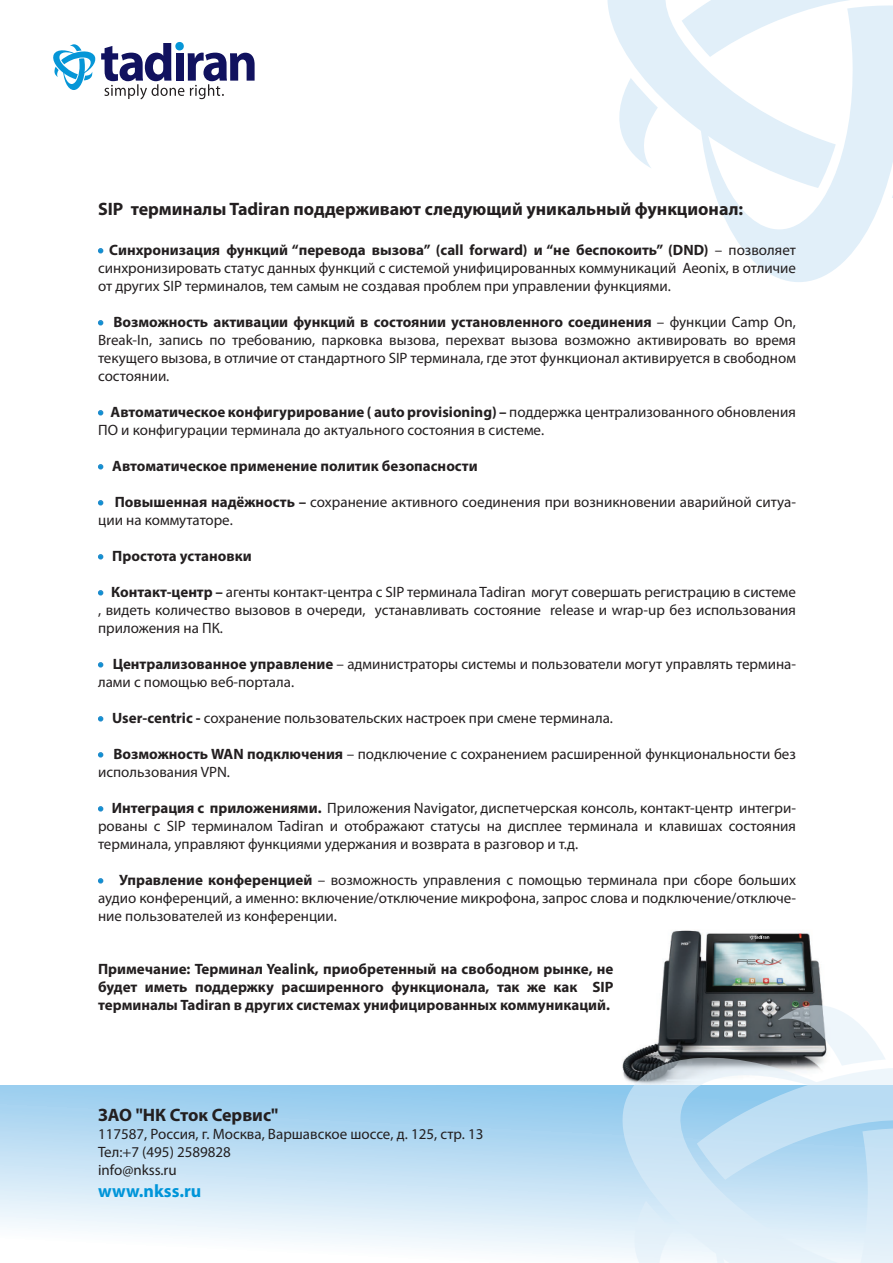
<style>
.page{position:relative;width:893px;height:1263px;background:#fff}
.page>*{position:absolute;margin:0;border:0;box-sizing:border-box;transform-origin:0 0}
.t1{font:700 18px "Myriad Pro";color:#231f20}
.t2{font:700 18px "Myriad Pro";color:#0095d9}
.t3{font:15px/18px "Myriad Pro";color:#231f20;text-align:justify}
.t4{font:700 15px/18px "Myriad Pro";color:#231f20;text-align:justify}
.s1{font-weight:700;color:#0095d9}
.s2{font-weight:700}
.s3{color:#0095d9}
</style>
<div class="page">
<img style="left:617px;top:930px;width:206px;height:156px">
<svg style="left:749px;top:935px;width:20px;height:4px"></svg>
<svg style="left:53px;top:43px;width:202px;height:56px"></svg>
<svg style="left:716px;top:198px;width:166px;height:84px;fill:#e1eff9"></svg>
<svg style="left:607px;top:0;width:286px;height:198px;fill:#e3f0f9"></svg>
<svg style="left:98px;top:248px;width:5px;height:5px"></svg>
<svg style="left:98px;top:320px;width:5px;height:5px"></svg>
<svg style="left:98px;top:410px;width:5px;height:5px"></svg>
<svg style="left:98px;top:464px;width:5px;height:5px"></svg>
<svg style="left:98px;top:500px;width:5px;height:5px"></svg>
<svg style="left:98px;top:554px;width:5px;height:5px"></svg>
<svg style="left:98px;top:590px;width:5px;height:5px"></svg>
<svg style="left:98px;top:662px;width:5px;height:5px"></svg>
<svg style="left:98px;top:716px;width:5px;height:5px"></svg>
<svg style="left:98px;top:752px;width:5px;height:5px"></svg>
<svg style="left:98px;top:806px;width:5px;height:5px"></svg>
<svg style="left:98px;top:878px;width:5px;height:5px"></svg>
<div style="left:0;top:1086px;width:893px;height:177px;background:linear-gradient(to bottom,#91c9ed,#fff)"></div>
<svg style="left:712px;top:1005px;width:163px;height:38px;background:#959b9f"></svg>
<svg style="left:622px;top:1043px;width:271px;height:220px;background:#c3daea"></svg>
<p class="t1" style="left:98px;top:197px;width:646px">SIP терминалы Tadiran поддерживают следующий уникальный функционал:</p>
<p class="t3" style="left:98px;top:240px;width:699px"><span class="s1">•</span> <span class="s2">Синхронизация функций “перевода вызова” (call forward) и “не беспокоить” (DND)</span> – позволяет синхронизировать статус данных функций с системой унифицированных коммуникаций Aeonix, в отличие от других SIP терминалов, тем самым не создавая проблем при управлении функциями.</p>
<p class="t3" style="left:98px;top:312px;width:699px"><span class="s1">•</span> <span class="s2">Возможность активации функций в состоянии установленного соединения</span> – функции Camp On, Break-In, запись по требованию, парковка вызова, перехват вызова возможно активировать во время текущего вызова, в отличие от стандартного SIP терминала, где этот функционал активируется в свободном состоянии.</p>
<p class="t3" style="left:98px;top:402px;width:699px"><span class="s1">•</span> <span class="s2">Автоматическое конфигурирование ( auto provisioning) –</span> поддержка централизованного обновления<br>ПО и конфигурации терминала до актуального состояния в системе.</p>
<p class="t4" style="left:98px;top:456px;width:381px"><span class="s3">•</span> Автоматическое применение политик безопасности</p>
<p class="t3" style="left:98px;top:492px;width:699px"><span class="s1">•</span> <span class="s2">Повышенная надёжность –</span> сохранение активного соединения при возникновении аварийной ситуа&shy;ции на коммутаторе.</p>
<p class="t4" style="left:98px;top:546px;width:155px"><span class="s3">•</span> Простота установки</p>
<p class="t3" style="left:98px;top:582px;width:699px"><span class="s1">•</span> <span class="s2">Контакт-центр –</span> агенты контакт-центра с SIP терминала Tadiran могут совершать регистрацию в системе , видеть количество вызовов в очереди, устанавливать состояние release и wrap-up без использования приложения на ПК.</p>
<p class="t3" style="left:98px;top:654px;width:699px"><span class="s1">•</span> <span class="s2">Централизованное управление</span> – администраторы системы и пользователи могут управлять термина&shy;лами с помощью веб-портала.</p>
<p class="t3" style="left:98px;top:708px;width:516px"><span class="s1">•</span> <span class="s2">User-centric -</span> сохранение пользовательских настроек при смене терминала.</p>
<p class="t3" style="left:98px;top:744px;width:699px"><span class="s1">•</span> <span class="s2">Возможность WAN подключения</span> – подключение с сохранением расширенной функциональности без использования VPN.</p>
<p class="t3" style="left:98px;top:798px;width:699px"><span class="s1">•</span> <span class="s2">Интеграция с приложениями.</span> Приложения Navigator, диспетчерская консоль, контакт-центр интегри&shy;рованы с SIP терминалом Tadiran и отображают статусы на дисплее терминала и клавишах состояния терминала, управляют функциями удержания и возврата в разговор и т.д.</p>
<p class="t3" style="left:98px;top:870px;width:699px"><span class="s1">•</span> <span class="s2">Управление конференцией</span> – возможность управления с помощью терминала при сборе больших аудио конференций, а именно: включение/отключение микрофона, запрос слова и подключение/отключе&shy;ние пользователей из конференции.</p>
<p class="t4" style="left:98px;top:959px;width:517px">Примечание: Терминал Yealink, приобретенный на свободном рынке, не будет иметь поддержку расширенного функционала, так же как SIP терминалы Tadiran в других системах унифицированных коммуникаций.</p>
<p class="t1" style="left:98px;top:1103px;width:182px">ЗАО "НК Сток Сервис"</p>
<p class="t3" style="left:98px;top:1125px;width:387px;text-align:left">117587, Россия, г. Москва, Варшавское шоссе, д. 125, стр. 13<br>Тел:+7 (495) 2589828<br>info@nkss.ru</p>
<p class="t2" style="left:98px;top:1179px;width:105px">www.nkss.ru</p>
</div>
